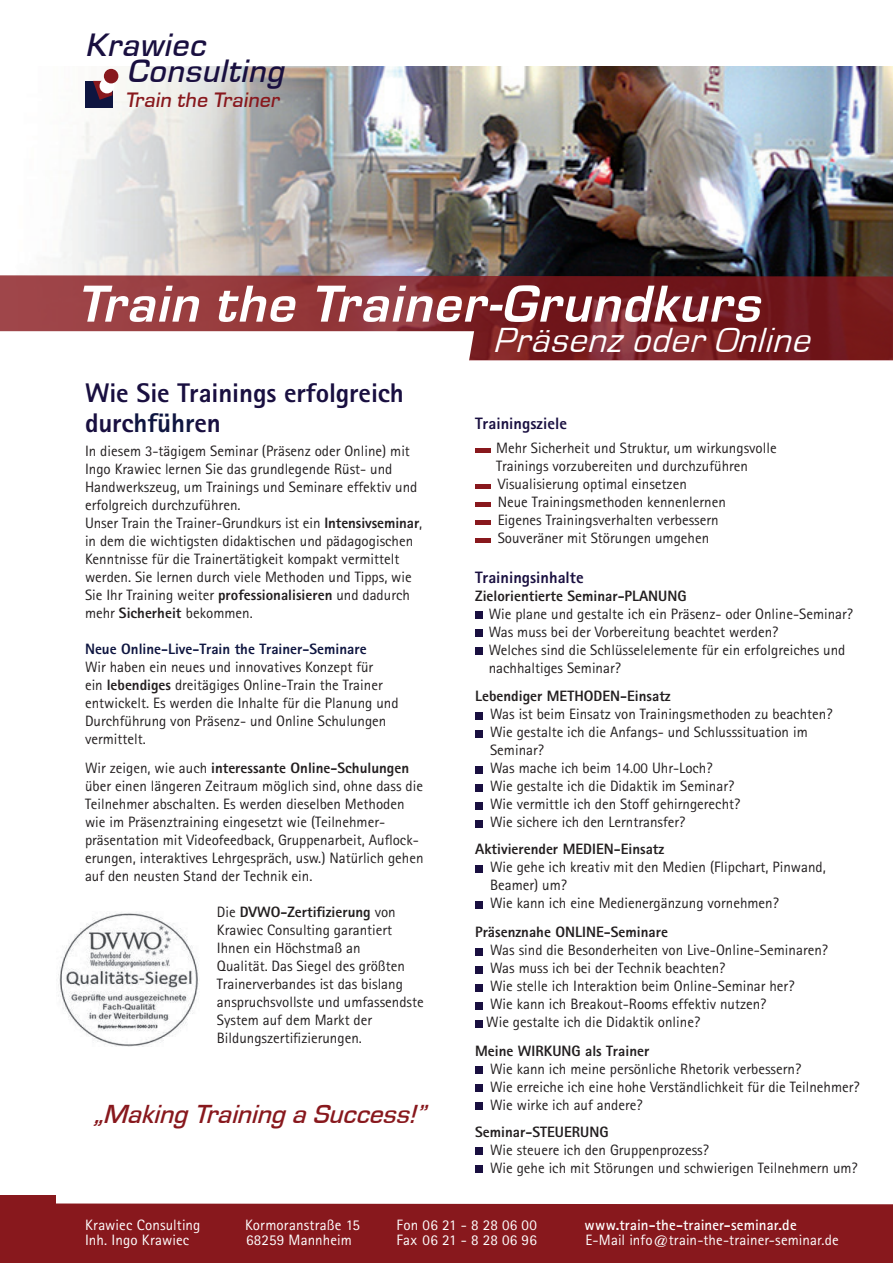
<style>
.page{position:relative;width:893px;height:1263px;background:#fff}
.page>*{position:absolute;margin:0;border:0;box-sizing:border-box;transform-origin:0 0}
.t1{font:italic 700 54px "Eurostile T";color:#fff}
.t2{font:italic 36px "Eurostile T";color:#fff}
.t3{font:italic 500 33.45px/26px "Eurostile T";color:#190f40}
.t4{font:800 27px/30px "Rotis Sans Serif";letter-spacing:-.005em;color:#190f40}
.t5{font:italic 500 27px "Eurostile T";color:#88181d}
.t6{font:italic 500 21.6px "Eurostile T";color:#88181d}
.t7{font:800 16.5px "Rotis Sans Serif";color:#190f40}
.t8{font:15px/18px "Rotis Sans Serif";color:#231f20}
.t9{font:800 15px "Rotis Sans Serif";color:#231f20}
.t10{font:15px "Rotis Sans Serif";letter-spacing:.01em;color:#fff}
.t11{font:800 15px "Rotis Sans Serif";color:#0e1540}
.t12{font:700 15px "Rotis Sans Serif";letter-spacing:.01em;color:#fff}
.s1{color:#0e1540}
.s2{font-weight:800}
</style>
<div class="page">
<img style="left:62px;top:66px;width:831px;height:209px">
<div style="left:0;top:1203px;width:893px;height:60px;background:#88181d"></div>
<div style="left:0;top:1195px;width:55px;height:9px;background:#88181d"></div>
<img style="left:58px;top:912px;width:141px;height:134px">
<div style="left:475px;top:448px;width:15px;height:5px;background:#88181d"></div>
<div style="left:475px;top:484px;width:15px;height:5px;background:#88181d"></div>
<div style="left:475px;top:502px;width:15px;height:5px;background:#88181d"></div>
<div style="left:475px;top:520px;width:15px;height:5px;background:#88181d"></div>
<div style="left:475px;top:538px;width:15px;height:5px;background:#88181d"></div>
<div style="left:475px;top:611px;width:7px;height:7px;background:#190f40"></div>
<div style="left:475px;top:629px;width:7px;height:7px;background:#190f40"></div>
<div style="left:475px;top:647px;width:7px;height:7px;background:#190f40"></div>
<div style="left:475px;top:712px;width:7px;height:7px;background:#190f40"></div>
<div style="left:475px;top:730px;width:7px;height:7px;background:#190f40"></div>
<div style="left:475px;top:766px;width:7px;height:7px;background:#190f40"></div>
<div style="left:475px;top:784px;width:7px;height:7px;background:#190f40"></div>
<div style="left:475px;top:802px;width:7px;height:7px;background:#190f40"></div>
<div style="left:475px;top:820px;width:7px;height:7px;background:#190f40"></div>
<div style="left:475px;top:865px;width:7px;height:7px;background:#190f40"></div>
<div style="left:475px;top:901px;width:7px;height:7px;background:#190f40"></div>
<div style="left:475px;top:948px;width:7px;height:7px;background:#190f40"></div>
<div style="left:475px;top:966px;width:7px;height:7px;background:#190f40"></div>
<div style="left:475px;top:984px;width:7px;height:7px;background:#190f40"></div>
<div style="left:475px;top:1002px;width:7px;height:7px;background:#190f40"></div>
<div style="left:475px;top:1020px;width:7px;height:7px;background:#190f40"></div>
<div style="left:475px;top:1067px;width:7px;height:7px;background:#190f40"></div>
<div style="left:475px;top:1085px;width:7px;height:7px;background:#190f40"></div>
<div style="left:475px;top:1103px;width:7px;height:7px;background:#190f40"></div>
<div style="left:475px;top:1148px;width:7px;height:7px;background:#190f40"></div>
<div style="left:475px;top:1166px;width:7px;height:7px;background:#190f40"></div>
<svg style="left:0;top:275px;width:893px;height:85px;background:#822a2d"></svg>
<svg style="left:0;top:331px;width:474px;height:30px"></svg>
<div style="left:85px;top:81px;width:27px;height:26px;background:#0e1540"></div>
<svg style="left:93px;top:81px;width:19px;height:19px"></svg>
<div style="left:100px;top:78px;width:14px;height:15px;background:#fff;border-radius:50%"></div>
<div style="left:104px;top:69px;width:14px;height:14px;background:#88181d;border-radius:50%"></div>
<h3 class="t3" style="left:127px;top:32px;width:166px;text-indent:-42px">Krawiec<br>Consulting</h3>
<h3 class="t6" style="left:125px;top:88px;width:159px">Train the Trainer</h3>
<h1 class="t1" style="left:77px;top:274px;width:698px">Train the Trainer-Grundkurs</h1>
<h2 class="t2" style="left:493px;top:320px;width:329px">PräsenzoderOnline</h2>
<h3 class="t4" style="left:85px;top:377px;width:320px">Wie Sie Trainings erfolgreich durc<span class="s1">hführ</span>en</h3>
<p class="t8" style="left:85px;top:441px;width:339px">In diesem 3-tägigem Seminar (Präsenz oder Online) mit Ingo Krawiec lernen Sie das grundlegende Rüst- und Handwerkszeug, um Trainings und Seminare effektiv und erfolgreich durchzuführen.<br>Unser Train the Trainer-Grundkurs ist ein <span class="s2">Intensivseminar</span>, in dem die wichtigsten didaktischen und pädagogischen Kenntnisse für die Trainertätigkeit kompakt vermittelt werden. Sie lernen durch viele Methoden und Tipps, wie Sie Ihr Training weiter <span class="s2">professionalisieren</span> und dadurch mehr <span class="s2">Sicherheit</span> bekommen.</p>
<p class="t11" style="left:85px;top:639px;width:283px">Neue Online-Live-Train the Trainer-Seminare</p>
<p class="t8" style="left:85px;top:657px;width:315px">Wir haben ein neues und innovatives Konzept für<br>ein <span class="s2">lebendiges</span> dreitägiges Online-Train the Trainer entwickelt. Es werden die Inhalte für die Planung und Durchführung von Präsenz- und Online Schulungen vermittelt.</p>
<p class="t8" style="left:85px;top:758px;width:340px">Wir zeigen, wie auch <span class="s2">interessante Online-Schulungen </span>über einen längeren Zeitraum möglich sind, ohne dass die Teilnehmer abschalten. Es werden dieselben Methoden wie im Präsenztraining eingesetzt wie (Teilnehmer&shy;präsentation mit Videofeedback, Gruppenarbeit, Auflock&shy;erungen, interaktives Lehrgespräch, usw.) Natürlich gehen auf den neusten Stand der Technik ein.</p>
<p class="t8" style="left:217px;top:902px;width:208px">Die <span class="s2">DVWO-Zertifizierung</span> von<br>Krawiec Consulting garantiert<br>Ihnen ein Höchstmaß an<br>Qualität. Das Siegel des größten<br>Trainerverbandes ist das bislang anspruchsvollste und umfassendste<br>System auf dem Markt der<br>Bildungszertifizierungen.</p>
<h3 class="t5" style="left:94px;top:1100px;width:341px">„MakingTrainingaSuccess!”</h3>
<p class="t7" style="left:475px;top:413px;width:93px">Trainingsziele</p>
<p class="t8" style="left:496px;top:439px;width:282px">Mehr Sicherheit und Struktur, um wirkungsvolle Trainings vorzubereiten und durchzuführen Visualisierung optimal einsetzen<br>Neue Trainingsmethoden kennenlernen<br>Eigenes Trainingsverhalten verbessern Souveräner mit Störungen umgehen</p>
<p class="t7" style="left:475px;top:566px;width:110px">Trainingsinhalte</p>
<p class="t9" style="left:475px;top:586px;width:213px">Zielorientierte Seminar-PLANUNG</p>
<p class="t8" style="left:489px;top:604px;width:366px">Wie plane und gestalte ich ein Präsenz- oder Online-Seminar?<br>Was muss bei der Vorbereitung beachtet werden?<br>Welches sind die Schlüsselelemente für ein erfolgreiches und nachhaltiges Seminar?</p>
<p class="t9" style="left:475px;top:687px;width:197px">Lebendiger METHODEN-Einsatz</p>
<p class="t8" style="left:490px;top:705px;width:344px">Was ist beim Einsatz von Trainingsmethoden zu beachten?<br>Wie gestalte ich die Anfangs- und Schlusssituation im Seminar?<br>Was mache ich beim 14.00 Uhr-Loch?<br>Wie gestalte ich die Didaktik im Seminar?<br>Wie vermittle ich den Stoff gehirngerecht?<br>Wie sichere ich den Lerntransfer?</p>
<p class="t9" style="left:475px;top:840px;width:191px">Aktivierender MEDIEN-Einsatz</p>
<p class="t8" style="left:490px;top:858px;width:337px">Wie gehe ich kreativ mit den Medien (Flipchart, Pinwand,<br>Beamer) um?<br>Wie kann ich eine Medienergänzung vornehmen?</p>
<p class="t9" style="left:475px;top:922px;width:194px">Präsenznahe ONLINE-Seminare</p>
<p class="t8" style="left:486px;top:941px;width:343px">Was sind die Besonderheiten von Live-Online-Seminaren?<br>Was muss ich bei der Technik beachten?<br>Wie stelle ich Interaktion beim Online-Seminar her?<br>Wie kann ich Breakout-Rooms effektiv nutzen?<br>Wie gestalte ich die Didaktik online?</p>
<p class="t9" style="left:475px;top:1041px;width:176px">Meine WIRKUNG als Trainer</p>
<p class="t8" style="left:490px;top:1060px;width:371px">Wie kann ich meine persönliche Rhetorik verbessern?<br>Wie erreiche ich eine hohe Verständlichkeit für die Teilnehmer?<br>Wie wirke ich auf andere?</p>
<p class="t9" style="left:475px;top:1122px;width:135px">Seminar-STEUERUNG</p>
<p class="t8" style="left:490px;top:1141px;width:369px">Wie steuere ich den Gruppenprozess?<br>Wie gehe ich mit Störungen und schwierigen Teilnehmern um?</p>
<p class="t10" style="left:85px;top:1216px;width:117px">Krawiec Consulting</p>
<p class="t10" style="left:245px;top:1216px;width:117px">Kormoranstraße 15</p>
<p class="t10" style="left:397px;top:1216px;width:142px">Fon 06 21 - 8 28 06 00</p>
<p class="t12" style="left:585px;top:1215px;width:214px">www.train-the-trainer-seminar.de</p>
<p class="t10" style="left:85px;top:1231px;width:106px">Inh. Ingo Krawiec</p>
<p class="t10" style="left:246px;top:1231px;width:107px">68259 Mannheim</p>
<p class="t10" style="left:396px;top:1231px;width:142px">Fax 06 21 - 8 28 06 96</p>
<p class="t10" style="left:585px;top:1231px;width:255px">E-Mail info@train-the-trainer-seminar.de</p>
</div>
